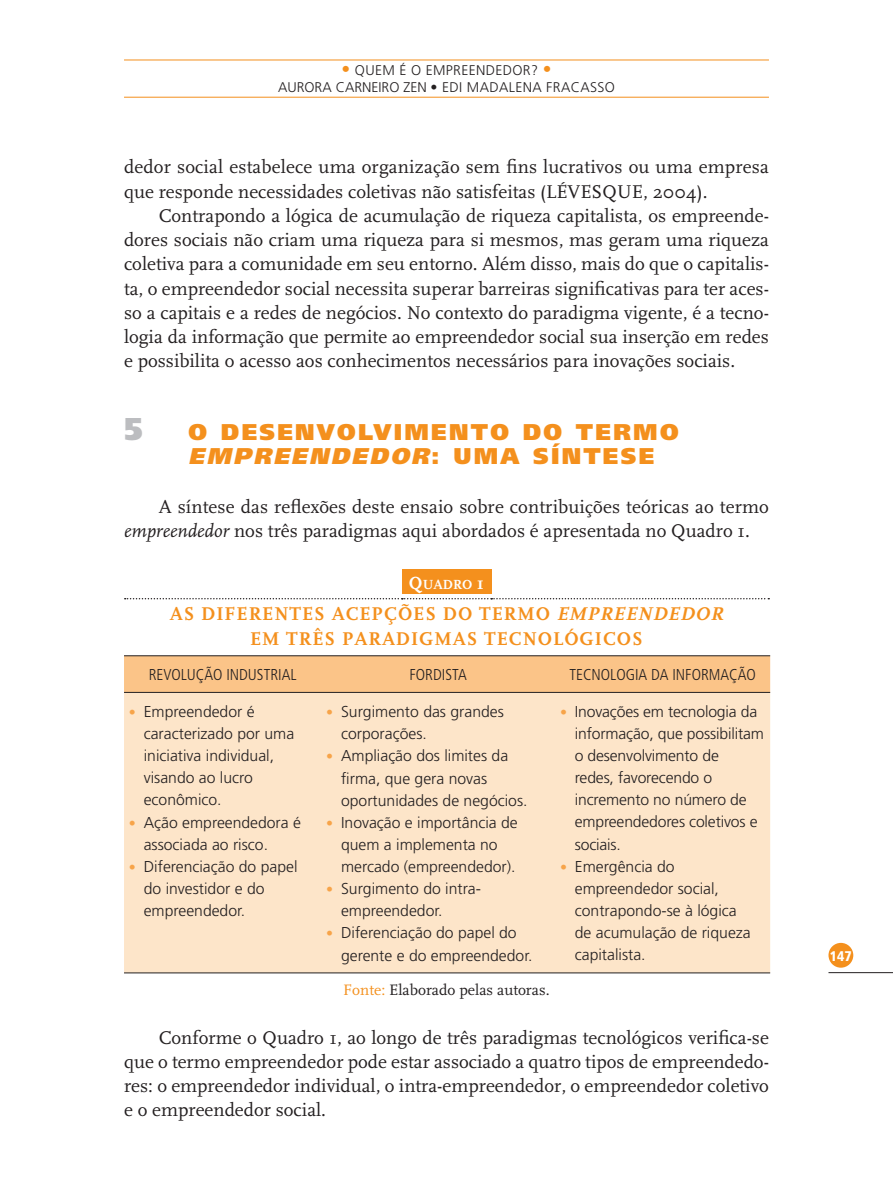
<style>
.page{position:relative;width:893px;height:1191px;background:#fff}
.page>*{position:absolute;margin:0;border:0;box-sizing:border-box;transform-origin:0 0}
.t1{font:900 31.5px "Frutiger";color:#bcbdc0}
.t2{font:900 22.75px/24.2px "Frutiger";letter-spacing:.1em;color:#f4901d}
.t3{font:19.25px/24.2px "FF Scala";color:#231f20}
.t4{font:700 19.25px/24.2px "FF Scala";letter-spacing:.05em;color:#f4901d;text-align:center}
.t5{font:300 15.75px/22.1px "Frutiger";color:#231f20}
.t6{font:300 condensed 15.75px "Frutiger";color:#231f20}
.t7{font:15.75px "FF Scala";color:#231f20}
.t8{font:300 14px/16.8px "Frutiger";letter-spacing:.025em;color:#231f20;text-align:center}
.t9{font:900 condensed 14px "Frutiger";color:#fff}
.t10{font:700 13.83px "FF Scala";color:#fff}
.s1{font-size:17.5px;color:#f4901d}
.s2{font-style:italic}
.s3{font-size:18.38px}
.s4{font-size:14px;color:#f7a449}
.s5{color:#f4901d}
</style>
<div class="page">
<div style="left:828px;top:943px;width:25px;height:24px;background:#f4901d;border-radius:50%"></div>
<hr style="left:828px;top:972px;width:65px;height:1px;background:#231f20">
<hr style="left:124px;top:97px;width:645px;height:1px;background:#f4901d">
<hr style="left:124px;top:60px;width:645px;height:1px;background:#f4901d">
<div style="left:402px;top:568px;width:89px;height:25px;background:#f4901d"></div>
<svg style="left:125px;top:598px;width:644px;height:1px"></svg>
<div style="left:124px;top:656px;width:646px;height:36px;background:#fbc488"></div>
<div style="left:124px;top:693px;width:646px;height:279px;background:#fde5c9"></div>
<hr style="left:124px;top:655px;width:646px;height:1px;background:#231f20">
<hr style="left:124px;top:692px;width:646px;height:1px;background:#231f20">
<hr style="left:124px;top:972px;width:646px;height:1px;background:#231f20">
<p class="t8" style="left:278px;top:63px;width:338px"><span class="s1">•</span> QUEM É O EMPREENDEDOR? <span class="s1">•<br></span>AURORA CARNEIRO ZEN • EDI MADALENA FRACASSO</p>
<p class="t3" style="left:124px;top:156px;width:646px;line-height:24.8px">dedor social estabelece uma organização sem fins lucrativos ou uma empresa que responde necessidades coletivas não satisfeitas (LÉVESQUE, 2004).</p>
<p class="t3" style="left:124px;top:205px;width:646px;text-align:justify;text-indent:35px">Contrapondo a lógica de acumulação de riqueza capitalista, os empreende&shy;dores sociais não criam uma riqueza para si mesmos, mas geram uma riqueza coletiva para a comunidade em seu entorno. Além disso, mais do que o capitalis&shy;ta, o empreendedor social necessita superar barreiras significativas para ter aces&shy;so a capitais e a redes de negócios. No contexto do paradigma vigente, é a tecno&shy;logia da informação que permite ao empreendedor social sua inserção em redes e possibilita o acesso aos conhecimentos necessários para inovações sociais.</p>
<h1 class="t1" style="left:124px;top:416px;width:20px">5</h1>
<p class="t2" style="left:189px;top:422px;width:491px">O DESENVOLVIMENTO DO TERMO<br><span class="s2">EMPREENDEDOR</span>: U M A S Í N T E S E</p>
<p class="t3" style="left:124px;top:496px;width:646px;text-indent:35px">A síntese das reflexões deste ensaio sobre contribuições teóricas ao termo <span class="s2">empreendedor</span> nos três paradigmas aqui abordados é apresentada no Quadro 1.</p>
<p class="t10" style="left:409px;top:579px;width:77px"><span class="s3">Q</span>UADRO <span class="s3">1</span></p>
<p class="t4" style="left:170px;top:603px;width:559px">AS DIFERENTES ACEPÇÕES DO TERMO <span class="s2">EMPREENDEDOR<br></span>EM TRÊS PARADIGMAS TECNOLÓGICOS</p>
<p class="t6" style="left:149px;top:668px;width:149px">REVOLUÇÃO INDUSTRIAL</p>
<p class="t6" style="left:409px;top:668px;width:59px">FORDISTA</p>
<p class="t6" style="left:569px;top:668px;width:188px">TECNOLOGIA DA INFORMAÇÃO</p>
<p class="t5" style="left:144px;top:702px;width:152px;text-indent:-15px"><span class="s4">•</span> Empreendedor é caracterizado por uma iniciativa individual, visando ao lucro econômico.</p>
<p class="t5" style="left:144px;top:812px;width:159px;text-indent:-15px"><span class="s4">•</span> Ação empreendedora é associada ao risco.</p>
<p class="t5" style="left:144px;top:856px;width:155px;text-indent:-15px"><span class="s4">•</span> Diferenciação do papel do investidor e do empreendedor.</p>
<p class="t5" style="left:341px;top:702px;width:164px;text-indent:-15px"><span class="s4">•</span> Surgimento das grandes corporações.</p>
<p class="t5" style="left:341px;top:746px;width:188px;text-indent:-15px"><span class="s4">•</span> Ampliação dos limites da firma, que gera novas oportunidades de negócios.</p>
<p class="t5" style="left:341px;top:812px;width:178px;text-indent:-15px"><span class="s4">•</span> Inovação e importância de quem a implementa no mercado (empreendedor).</p>
<p class="t5" style="left:341px;top:879px;width:142px;text-indent:-15px"><span class="s4">•</span> Surgimento do intra&shy;empreendedor.</p>
<p class="t5" style="left:341px;top:923px;width:193px;text-indent:-15px"><span class="s4">•</span> Diferenciação do papel do gerente e do empreendedor.</p>
<p class="t5" style="left:575px;top:702px;width:191px;text-indent:-15px"><span class="s4">•</span> Inovações em tecnologia da informação, que possibilitam o desenvolvimento de<br>redes, favorecendo o incremento no número de empreendedores coletivos e sociais.</p>
<p class="t5" style="left:575px;top:856px;width:177px;text-indent:-15px"><span class="s4">•</span> Emergência do empreendedor social, contrapondo-se à lógica de acumulação de riqueza capitalista.</p>
<p class="t7" style="left:343px;top:983px;width:208px"><span class="s5">Fonte:</span> Elaborado pelas autoras.</p>
<p class="t3" style="left:124px;top:1026px;width:646px;text-align:justify;text-indent:35px">Conforme o Quadro 1, ao longo de três paradigmas tecnológicos verifica-se que o termo empreendedor pode estar associado a quatro tipos de empreendedo&shy;res: o empreendedor individual, o intra-empreendedor, o empreendedor coletivo e o empreendedor social.</p>
<p class="t9" style="left:830px;top:950px;width:23px">147</p>
</div>
